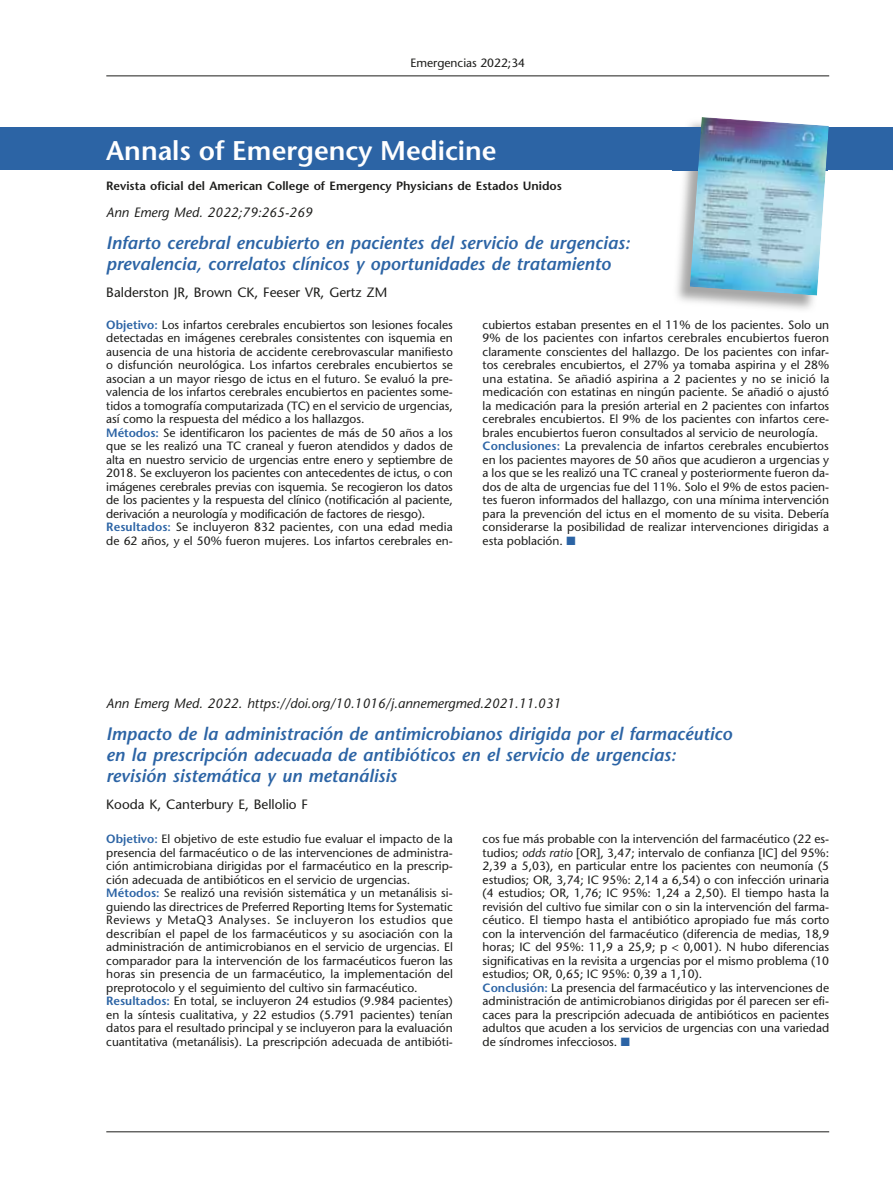
<style>
.page{position:relative;width:893px;height:1191px;background:#fff}
.page>*{position:absolute;margin:0;border:0;box-sizing:border-box;transform-origin:0 0}
.t1{font:600 27px "Stone Sans";color:#fff}
.t2{font:italic 600 18px/21px "Stone Sans";color:#2c64a5}
.t3{font:italic 13.5px "Stone Sans";color:#1d1d1b}
.t4{font:13.5px "Stone Sans";color:#1d1d1b}
.t5{font:12px/13.5px "Stone Sans";color:#1d1d1b}
.t6{font:600 12px "Stone Sans";color:#1d1d1b}
.s1{font-weight:600;color:#2c64a5}
.s2{color:#2c64a5}
.s3{font-style:italic}
</style>
<div class="page">
<hr style="left:106px;top:1131px;width:723px;height:1px;background:#1d1d1b">
<hr style="left:106px;top:75px;width:723px;height:1px;background:#1d1d1b">
<div style="left:0;top:128px;width:893px;height:42px;background:#2c64a5"></div>
<img style="left:673px;top:125px;width:144px;height:185px">
<img style="left:673px;top:128px;width:17px;height:42px">
<img style="left:690px;top:117px;width:139px;height:178px">
<p class="t5" style="left:410px;top:57px;width:116px">Emergencias 2022;34</p>
<h1 class="t1" style="left:106px;top:137px;width:392px">Annals of Emergency Medicine</h1>
<p class="t6" style="left:106px;top:180px;width:457px">Revista oficial del American College of Emergency Physicians de Estados Unidos</p>
<p class="t3" style="left:106px;top:206px;width:208px">Ann Emerg Med. 2022;79:265-269</p>
<h2 class="t2" style="left:106px;top:233px;width:525px">Infarto cerebral encubierto en pacientes del servicio de urgencias: prevalencia, correlatos clínicos y oportunidades de tratamiento</h2>
<p class="t4" style="left:106px;top:285px;width:282px">Balderston JR, Brown CK, Feeser VR, Gertz ZM</p>
<p class="t5" style="left:106px;top:318px;width:348px"><span class="s1">Objetivo:</span> Los infartos cerebrales encubiertos son lesiones focales detectadas en imágenes cerebrales consistentes con isquemia en ausencia de una historia de accidente cerebrovascular manifiesto o disfunción neurológica. Los infartos cerebrales encubiertos se asocian a un mayor riesgo de ictus en el futuro. Se evaluó la pre&shy;valencia de los infartos cerebrales encubiertos en pacientes some&shy;tidos a tomografía computarizada (TC) en el servicio de urgencias, así como la respuesta del médico a los hallazgos.<br><span class="s1">Métodos:</span> Se identificaron los pacientes de más de 50 años a los que se les realizó una TC craneal y fueron atendidos y dados de alta en nuestro servicio de urgencias entre enero y septiembre de 2018. Se excluyeron los pacientes con antecedentes de ictus, o con imágenes cerebrales previas con isquemia. Se recogieron los datos de los pacientes y la respuesta del clínico (notificación al paciente, derivación a neurología y modificación de factores de riesgo).<br><span class="s1">Resultados:</span> Se incluyeron 832 pacientes, con una edad media de 62 años, y el 50% fueron mujeres. Los infartos cerebrales en-</p>
<p class="t5" style="left:483px;top:318px;width:348px">cubiertos estaban presentes en el 11% de los pacientes. Solo un 9% de los pacientes con infartos cerebrales encubiertos fueron claramente conscientes del hallazgo. De los pacientes con infar&shy;tos cerebrales encubiertos, el 27% ya tomaba aspirina y el 28% una estatina. Se añadió aspirina a 2 pacientes y no se inició la medicación con estatinas en ningún paciente. Se añadió o ajustó la medicación para la presión arterial en 2 pacientes con infartos cerebrales encubiertos. El 9% de los pacientes con infartos cere&shy;brales encubiertos fueron consultados al servicio de neurología.<br><span class="s1">Conclusiones:</span> La prevalencia de infartos cerebrales encubiertos en los pacientes mayores de 50 años que acudieron a urgencias y a los que se les realizó una TC craneal y posteriormente fueron da&shy;dos de alta de urgencias fue del 11%. Solo el 9% de estos pacien&shy;tes fueron informados del hallazgo, con una mínima intervención para la prevención del ictus en el momento de su visita. Debería considerarse la posibilidad de realizar intervenciones dirigidas a esta población. <span class="s2">■</span></p>
<p class="t3" style="left:106px;top:697px;width:456px">Ann Emerg Med. 2022. https://doi.org/10.1016/j.annemergmed.2021.11.031</p>
<h2 class="t2" style="left:106px;top:724px;width:627px">Impacto de la administración de antimicrobianos dirigida por el farmacéutico en la prescripción adecuada de antibióticos en el servicio de urgencias: revisión sistemática y un metanálisis</h2>
<p class="t4" style="left:106px;top:797px;width:203px">Kooda K, Canterbury E, Bellolio F</p>
<p class="t5" style="left:106px;top:833px;width:348px"><span class="s1">Objetivo:</span> El objetivo de este estudio fue evaluar el impacto de la presencia del farmacéutico o de las intervenciones de administra&shy;ción antimicrobiana dirigidas por el farmacéutico en la prescrip&shy;ción adecuada de antibióticos en el servicio de urgencias.<br><span class="s1">Métodos:</span> Se realizó una revisión sistemática y un metanálisis si&shy;guiendo las directrices de Preferred Reporting Items for Systematic Reviews y MetaQ3 Analyses. Se incluyeron los estudios que describían el papel de los farmacéuticos y su asociación con la administración de antimicrobianos en el servicio de urgencias. El comparador para la intervención de los farmacéuticos fueron las horas sin presencia de un farmacéutico, la implementación del preprotocolo y el seguimiento del cultivo sin farmacéutico.<br><span class="s1">Resultados:</span> En total, se incluyeron 24 estudios (9.984 pacientes) en la síntesis cualitativa, y 22 estudios (5.791 pacientes) tenían datos para el resultado principal y se incluyeron para la evaluación cuantitativa (metanálisis). La prescripción adecuada de antibióti-</p>
<p class="t5" style="left:483px;top:833px;width:348px">cos fue más probable con la intervención del farmacéutico (22 es&shy;tudios; <span class="s3">odds ratio</span> [OR], 3,47; intervalo de confianza [IC] del 95%:<br>2,39 a 5,03), en particular entre los pacientes con neumonía (5 estudios; OR, 3,74; IC 95%: 2,14 a 6,54) o con infección urinaria (4 estudios; OR, 1,76; IC 95%: 1,24 a 2,50). El tiempo hasta la revisión del cultivo fue similar con o sin la intervención del farma&shy;céutico. El tiempo hasta el antibiótico apropiado fue más corto con la intervención del farmacéutico (diferencia de medias, 18,9 horas; IC del 95%: 11,9 a 25,9; p &lt; 0,001). N hubo diferencias significativas en la revisita a urgencias por el mismo problema (10 estudios; OR, 0,65; IC 95%: 0,39 a 1,10).<br><span class="s1">Conclusión:</span> La presencia del farmacéutico y las intervenciones de administración de antimicrobianos dirigidas por él parecen ser efi&shy;caces para la prescripción adecuada de antibióticos en pacientes adultos que acuden a los servicios de urgencias con una variedad de síndromes infecciosos. <span class="s2">■</span></p>
</div>
